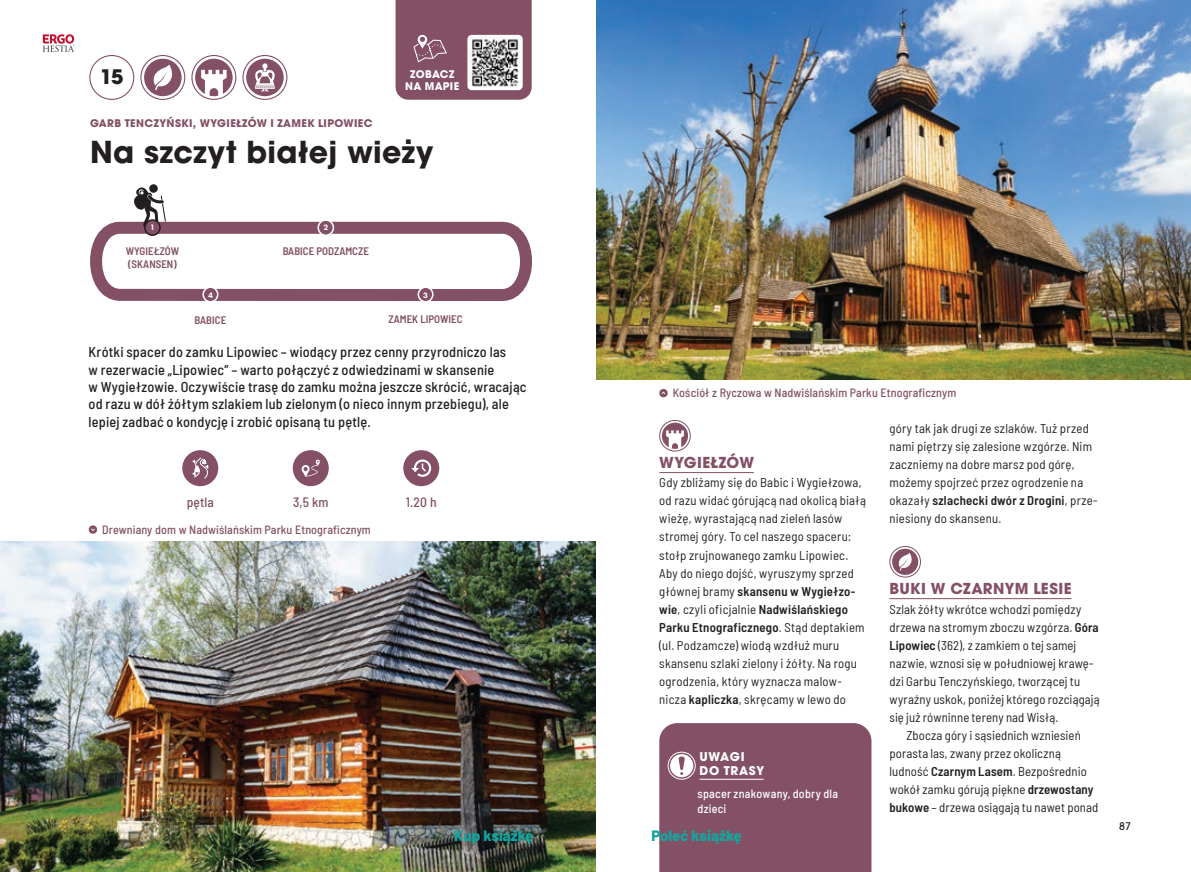
<style>
.page{position:relative;width:1191px;height:872px;background:#fff}
.page>*{position:absolute;margin:0;border:0;box-sizing:border-box;transform-origin:0 0}
.t1{font:700 30px "ITC Avant Garde Pro";letter-spacing:.01em;color:#231f20}
.t2{font:700 19.8px "ITC Avant Garde Pro";color:#231f20}
.t3{font:700 15px "ITC Avant Garde Pro";letter-spacing:.02em;color:#835065}
.t4{font:800 15px "Barlow";color:#13a69e}
.t5{font:500 semi-condensed 14.25px/17.4px "Barlow";letter-spacing:.015em;color:#231f20}
.t6{font:500 semi-condensed 13.5px "Barlow";letter-spacing:.01em;color:#835065}
.t7{font:semi-condensed 12.75px/18px "Barlow";letter-spacing:.015em;color:#231f20}
.t8{font:500 semi-condensed 12px "Barlow";letter-spacing:.01em;color:#835065}
.t9{font:500 semi-condensed 12px/15px "Barlow";letter-spacing:.02em;color:#fff}
.t10{font:700 12px/13.5px "ITC Avant Garde Pro";letter-spacing:.05em;color:#fff}
.t11{font:600 semi-condensed 10.95px/13px "Barlow";color:#835065}
.t12{font:700 10.5px "ITC Avant Garde Pro";letter-spacing:.035em;color:#835065}
.t13{font:700 10.5px/12px "ITC Avant Garde Pro";letter-spacing:.03em;color:#fff;text-align:center}
.t14{font:500 10.5px "ITC Avant Garde Pro";color:#231f20}
.t15{font:800 8.1px "Futura PT";color:#fff}
.s1{font-weight:600}
</style>
<div class="page">
<svg style="left:43px;top:34px;width:31px;height:18px"></svg>
<hr style="left:889px;top:598px;width:182px;height:1px;background:#835065">
<div style="left:892px;top:548px;width:26px;height:27px;background:#835065;border-radius:50%"></div>
<div style="left:889px;top:546px;width:32px;height:31px;border:1px solid #835065;border-radius:50%"></div>
<svg style="left:898px;top:553px;width:13px;height:18px"></svg>
<hr style="left:659px;top:472px;width:95px;height:1px;background:#835065">
<div style="left:662px;top:423px;width:26px;height:26px;background:#835065;border-radius:50%"></div>
<div style="left:659px;top:420px;width:31px;height:31px;border:1px solid #835065;border-radius:50%"></div>
<svg style="left:666px;top:430px;width:18px;height:19px"></svg>
<svg style="left:90px;top:221px;width:442px;height:80px"></svg>
<div style="left:318px;top:220px;width:15px;height:15px;background:#835065;border-radius:50%"></div>
<div style="left:317px;top:219px;width:17px;height:17px;border:2px solid #fff;border-radius:50%"></div>
<div style="left:418px;top:287px;width:15px;height:15px;background:#835065;border-radius:50%"></div>
<div style="left:417px;top:286px;width:16px;height:16px;border:2px solid #fff;border-radius:50%"></div>
<div style="left:203px;top:287px;width:15px;height:15px;background:#835065;border-radius:50%"></div>
<div style="left:202px;top:286px;width:16px;height:16px;border:2px solid #fff;border-radius:50%"></div>
<svg style="left:132px;top:184px;width:34px;height:43px"></svg>
<div style="left:145px;top:220px;width:15px;height:15px;background:#835065;border-radius:50%"></div>
<div style="left:144px;top:219px;width:17px;height:17px;border:2px solid #231f20;border-radius:50%"></div>
<div style="left:182px;top:450px;width:36px;height:36px;background:#835065;border-radius:50%"></div>
<svg style="left:192px;top:457px;width:16px;height:22px"></svg>
<div style="left:293px;top:450px;width:36px;height:36px;background:#835065;border-radius:50%"></div>
<svg style="left:301px;top:459px;width:19px;height:18px"></svg>
<div style="left:403px;top:450px;width:36px;height:36px;background:#835065;border-radius:50%"></div>
<svg style="left:411px;top:459px;width:20px;height:18px"></svg>
<div style="left:89px;top:55px;width:45px;height:45px;border:1px solid #835065;border-radius:50%"></div>
<div style="left:659px;top:723px;width:212px;height:149px;background:#835065"></div>
<img style="left:0;top:541px;width:595px;height:331px">
<img style="left:596px;top:0;width:595px;height:379px">
<div style="left:246px;top:59px;width:38px;height:37px;background:#835065;border-radius:50%"></div>
<div style="left:242px;top:55px;width:45px;height:45px;border:1px solid #835065;border-radius:50%"></div>
<svg style="left:255px;top:63px;width:20px;height:28px"></svg>
<div style="left:195px;top:59px;width:38px;height:37px;background:#835065;border-radius:50%"></div>
<div style="left:191px;top:55px;width:45px;height:45px;border:1px solid #835065;border-radius:50%"></div>
<svg style="left:201px;top:70px;width:26px;height:26px"></svg>
<div style="left:144px;top:59px;width:38px;height:37px;background:#835065;border-radius:50%"></div>
<div style="left:140px;top:55px;width:45px;height:45px;border:1px solid #835065;border-radius:50%"></div>
<svg style="left:154px;top:65px;width:18px;height:25px"></svg>
<svg style="left:89px;top:525px;width:8px;height:9px"></svg>
<svg style="left:659px;top:389px;width:8px;height:8px"></svg>
<svg style="left:395px;top:0;width:136px;height:100px;background:#8f6878"></svg>
<h2 class="t2" style="left:100px;top:64px;width:25px">15</h2>
<p class="t13" style="left:405px;top:68px;width:56px">ZOBACZ<br>NA MAPIE</p>
<p class="t12" style="left:90px;top:116px;width:284px">GARB TENCZYŃSKI, WYGIEŁZÓW I ZAMEK LIPOWIEC</p>
<h1 class="t1" style="left:90px;top:132px;width:345px">Na szczyt białej wieży</h1>
<p class="t15" style="left:150px;top:222px;width:6px">1</p>
<p class="t15" style="left:323px;top:222px;width:6px">2</p>
<p class="t11" style="left:126px;top:244px;width:55px">WYGIEŁZÓW (SKANSEN)</p>
<p class="t11" style="left:283px;top:244px;width:88px">BABICE PODZAMCZE</p>
<p class="t15" style="left:208px;top:290px;width:6px">4</p>
<p class="t15" style="left:423px;top:290px;width:6px">3</p>
<p class="t11" style="left:195px;top:313px;width:33px">BABICE</p>
<p class="t11" style="left:388px;top:311px;width:76px">ZAMEK LIPOWIEC</p>
<p class="t5" style="left:89px;top:342px;width:439px">Krótki spacer do zamku Lipowiec – wiodący przez cenny przyrodniczo las<br>w rezerwacie „Lipowiec” – warto połączyć z odwiedzinami w skansenie<br>w Wygiełzowie. Oczywiście trasę do zamku można jeszcze skrócić, wracając od razu w dół żółtym szlakiem lub zielonym (o nieco innym przebiegu), ale lepiej zadbać o kondycję i zrobić opisaną tu pętlę.</p>
<p class="t6" style="left:187px;top:492px;width:29px">pętla</p>
<p class="t6" style="left:293px;top:492px;width:37px">3,5 km</p>
<p class="t6" style="left:406px;top:492px;width:32px">1.20 h</p>
<p class="t8" style="left:102px;top:521px;width:270px">Drewniany dom w Nadwiślańskim Parku Etnograficznym</p>
<p class="t8" style="left:673px;top:384px;width:285px">Kościół z Ryczowa w Nadwiślańskim Parku Etnograficznym</p>
<p class="t3" style="left:659px;top:452px;width:96px">WYGIEŁZÓW</p>
<p class="t7" style="left:659px;top:473px;width:208px">Gdy zbliżamy się do Babic i Wygiełzowa, od razu widać górującą nad okolicą białą wieżę, wyrastającą nad zieleń lasów stromej góry. To cel naszego spaceru: stołp zrujnowanego zamku Lipowiec.<br>Aby do niego dojść, wyruszymy sprzed głównej bramy <span class="s1">skansenu w Wygiełzo&shy;wie</span>, czyli oficjalnie <span class="s1">Nadwiślańskiego Parku Etnograficznego</span>. Stąd deptakiem (ul. Podzamcze) wiodą wzdłuż muru skansenu szlaki zielony i żółty. Na rogu ogrodzenia, który wyznacza malow&shy;nicza <span class="s1">kapliczka</span>, skręcamy w lewo do</p>
<p class="t10" style="left:699px;top:750px;width:66px">UWAGI<br>DO TRASY</p>
<p class="t9" style="left:697px;top:785px;width:142px">spacer znakowany, dobry dla dzieci</p>
<p class="t7" style="left:889px;top:419px;width:210px">góry tak jak drugi ze szlaków. Tuż przed nami piętrzy się zalesione wzgórze. Nim zaczniemy na dobre marsz pod górę, możemy spojrzeć przez ogrodzenie na okazały <span class="s1">szlachecki dwór z Drogini</span>, prze&shy;niesiony do skansenu.</p>
<p class="t3" style="left:889px;top:578px;width:184px">BUKI W CZARNYM LESIE</p>
<p class="t7" style="left:889px;top:599px;width:212px">Szlak żółty wkrótce wchodzi pomiędzy drzewa na stromym zboczu wzgórza. <span class="s1">Góra Lipowiec</span> (362), z zamkiem o tej samej nazwie, wznosi się w południowej krawę&shy;dzi Garbu Tenczyńskiego, tworzącej tu wyraźny uskok, poniżej którego rozciągają się już równinne tereny nad Wisłą.</p>
<p class="t7" style="left:889px;top:725px;width:210px;text-indent:17px">Zbocza góry i sąsiednich wzniesień porasta las, zwany przez okoliczną ludność <span class="s1">Czarnym Lasem</span>. Bezpośrednio wokół zamku górują piękne <span class="s1">drzewostany bukowe</span> – drzewa osiągają tu nawet ponad</p>
<p class="t4" style="left:454px;top:824px;width:81px">Kup książkę</p>
<p class="t4" style="left:651px;top:824px;width:91px">Poleć książkę</p>
<p class="t14" style="left:1119px;top:819px;width:13px">87</p>
</div>
